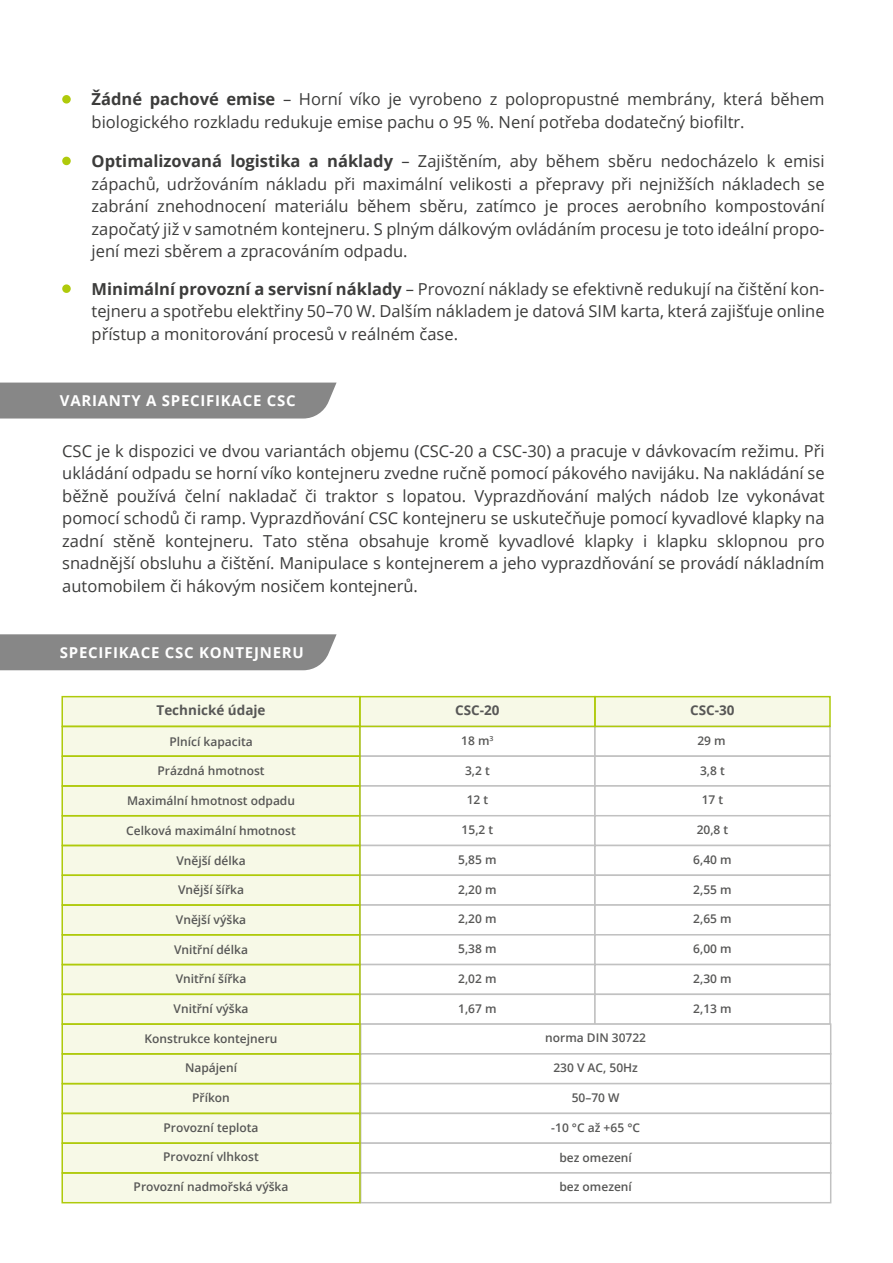
<style>
.page{position:relative;width:893px;height:1263px;background:#fff}
.page>*{position:absolute;margin:0;border:0;box-sizing:border-box;transform-origin:0 0}
.t1{font:16.5px/22.5px "Open Sans";color:#3c3c3b;text-align:justify}
.t2{font:700 15px "Open Sans";letter-spacing:.05em;color:#fff}
.t3{font:700 13.5px "Open Sans";color:#575756}
.t4{font:600 12px "Open Sans";color:#575756}
.s1{font-weight:700}
</style>
<div class="page">
<div style="left:359px;top:726px;width:237px;height:31px;background:#fff;border:2px solid #c1c1c1"></div>
<div style="left:359px;top:755px;width:237px;height:32px;background:#fff;border:2px solid #c1c1c1"></div>
<div style="left:359px;top:785px;width:237px;height:31px;background:#fff;border:2px solid #c1c1c1"></div>
<div style="left:359px;top:815px;width:237px;height:31px;background:#fff;border:2px solid #c1c1c1"></div>
<div style="left:359px;top:845px;width:237px;height:31px;background:#fff;border:2px solid #c1c1c1"></div>
<div style="left:359px;top:874px;width:237px;height:32px;background:#fff;border:2px solid #c1c1c1"></div>
<div style="left:359px;top:904px;width:237px;height:31px;background:#fff;border:2px solid #c1c1c1"></div>
<div style="left:359px;top:934px;width:237px;height:31px;background:#fff;border:2px solid #c1c1c1"></div>
<div style="left:359px;top:964px;width:237px;height:31px;background:#fff;border:2px solid #c1c1c1"></div>
<div style="left:359px;top:993px;width:237px;height:32px;background:#fff;border:2px solid #c1c1c1"></div>
<div style="left:594px;top:726px;width:237px;height:31px;background:#fff;border:2px solid #c1c1c1"></div>
<div style="left:594px;top:755px;width:237px;height:32px;background:#fff;border:2px solid #c1c1c1"></div>
<div style="left:594px;top:785px;width:237px;height:31px;background:#fff;border:2px solid #c1c1c1"></div>
<div style="left:594px;top:815px;width:237px;height:31px;background:#fff;border:2px solid #c1c1c1"></div>
<div style="left:594px;top:845px;width:237px;height:31px;background:#fff;border:2px solid #c1c1c1"></div>
<div style="left:594px;top:874px;width:237px;height:32px;background:#fff;border:2px solid #c1c1c1"></div>
<div style="left:594px;top:904px;width:237px;height:31px;background:#fff;border:2px solid #c1c1c1"></div>
<div style="left:594px;top:934px;width:237px;height:31px;background:#fff;border:2px solid #c1c1c1"></div>
<div style="left:594px;top:964px;width:237px;height:31px;background:#fff;border:2px solid #c1c1c1"></div>
<div style="left:594px;top:993px;width:237px;height:32px;background:#fff;border:2px solid #c1c1c1"></div>
<div style="left:360px;top:1023px;width:471px;height:31px;background:#fff;border:2px solid #c1c1c1"></div>
<div style="left:360px;top:1053px;width:471px;height:31px;background:#fff;border:2px solid #c1c1c1"></div>
<div style="left:360px;top:1083px;width:471px;height:31px;background:#fff;border:2px solid #c1c1c1"></div>
<div style="left:360px;top:1113px;width:471px;height:31px;background:#fff;border:2px solid #c1c1c1"></div>
<div style="left:360px;top:1142px;width:471px;height:32px;background:#fff;border:2px solid #c1c1c1"></div>
<div style="left:360px;top:1172px;width:471px;height:31px;background:#fff;border:2px solid #c1c1c1"></div>
<div style="left:62px;top:697px;width:298px;height:29px;background:#f7f9e7"></div>
<div style="left:61px;top:696px;width:300px;height:31px;border:2px solid #afca0b"></div>
<div style="left:62px;top:726px;width:298px;height:30px;background:#f7f9e7"></div>
<div style="left:61px;top:726px;width:300px;height:31px;border:2px solid #afca0b"></div>
<div style="left:62px;top:756px;width:298px;height:30px;background:#f7f9e7"></div>
<div style="left:61px;top:755px;width:300px;height:32px;border:2px solid #afca0b"></div>
<div style="left:62px;top:786px;width:298px;height:30px;background:#f7f9e7"></div>
<div style="left:61px;top:785px;width:300px;height:31px;border:2px solid #afca0b"></div>
<div style="left:62px;top:816px;width:298px;height:29px;background:#f7f9e7"></div>
<div style="left:61px;top:815px;width:300px;height:31px;border:2px solid #afca0b"></div>
<div style="left:62px;top:845px;width:298px;height:30px;background:#f7f9e7"></div>
<div style="left:61px;top:845px;width:300px;height:31px;border:2px solid #afca0b"></div>
<div style="left:62px;top:875px;width:298px;height:30px;background:#f7f9e7"></div>
<div style="left:61px;top:874px;width:300px;height:32px;border:2px solid #afca0b"></div>
<div style="left:62px;top:905px;width:298px;height:30px;background:#f7f9e7"></div>
<div style="left:61px;top:904px;width:300px;height:31px;border:2px solid #afca0b"></div>
<div style="left:62px;top:935px;width:298px;height:29px;background:#f7f9e7"></div>
<div style="left:61px;top:934px;width:300px;height:31px;border:2px solid #afca0b"></div>
<div style="left:62px;top:964px;width:298px;height:30px;background:#f7f9e7"></div>
<div style="left:61px;top:964px;width:300px;height:31px;border:2px solid #afca0b"></div>
<div style="left:62px;top:994px;width:298px;height:30px;background:#f7f9e7"></div>
<div style="left:61px;top:993px;width:300px;height:32px;border:2px solid #afca0b"></div>
<div style="left:62px;top:1024px;width:298px;height:30px;background:#f7f9e7"></div>
<div style="left:61px;top:1023px;width:300px;height:31px;border:2px solid #afca0b"></div>
<div style="left:62px;top:1054px;width:298px;height:30px;background:#f7f9e7"></div>
<div style="left:61px;top:1053px;width:300px;height:31px;border:2px solid #afca0b"></div>
<div style="left:62px;top:1084px;width:298px;height:29px;background:#f7f9e7"></div>
<div style="left:61px;top:1083px;width:300px;height:31px;border:2px solid #afca0b"></div>
<div style="left:62px;top:1113px;width:298px;height:30px;background:#f7f9e7"></div>
<div style="left:61px;top:1113px;width:300px;height:31px;border:2px solid #afca0b"></div>
<div style="left:62px;top:1143px;width:298px;height:30px;background:#f7f9e7"></div>
<div style="left:61px;top:1142px;width:300px;height:32px;border:2px solid #afca0b"></div>
<div style="left:360px;top:697px;width:235px;height:29px;background:#f7f9e7"></div>
<div style="left:359px;top:696px;width:237px;height:31px;border:2px solid #afca0b"></div>
<div style="left:62px;top:1173px;width:298px;height:30px;background:#f7f9e7"></div>
<div style="left:61px;top:1172px;width:300px;height:31px;border:2px solid #afca0b"></div>
<div style="left:595px;top:697px;width:235px;height:29px;background:#f7f9e7"></div>
<div style="left:594px;top:696px;width:237px;height:31px;border:2px solid #afca0b"></div>
<div style="left:0;top:383px;width:337px;height:35px;background:#878787"></div>
<div style="left:0;top:634px;width:337px;height:36px;background:#878787"></div>
<div style="left:62px;top:95px;width:9px;height:9px;background:#afca0b;border-radius:50%"></div>
<div style="left:62px;top:157px;width:9px;height:8px;background:#afca0b;border-radius:50%"></div>
<div style="left:62px;top:284px;width:9px;height:9px;background:#afca0b;border-radius:50%"></div>
<p class="t1" style="left:92px;top:88px;width:735px"><span class="s1">Žádné pachové emise</span> – Horní víko je vyrobeno z polopropustné membrány, která během biologického rozkladu redukuje emise pachu o 95 %. Není potřeba dodatečný biofiltr.</p>
<p class="t1" style="left:92px;top:149px;width:735px"><span class="s1">Optimalizovaná logistika a náklady</span> – Zajištěním, aby během sběru nedocházelo k emisi zápachů, udržováním nákladu při maximální velikosti a přepravy při nejnižších nákladech se zabrání znehodnocení materiálu během sběru, zatímco je proces aerobního kompostování započatý již v samotném kontejneru. S plným dálkovým ovládáním procesu je toto ideální propo&shy;jení mezi sběrem a zpracováním odpadu.</p>
<p class="t1" style="left:92px;top:277px;width:735px"><span class="s1">Minimální provozní a servisní náklady</span> – Provozní náklady se efektivně redukují na čištění kon&shy;tejneru a spotřebu elektřiny 50–70 W. Dalším nákladem je datová SIM karta, která zajišťuje online přístup a monitorování procesů v reálném čase.</p>
<p class="t2" style="left:60px;top:390px;width:237px">VARIANTY A SPECIFIKACE CSC</p>
<p class="t1" style="left:62px;top:439px;width:764px">CSC je k dispozici ve dvou variantách objemu (CSC-20 a CSC-30) a pracuje v dávkovacím režimu. Při ukládání odpadu se horní víko kontejneru zvedne ručně pomocí pákového navijáku. Na nakládání se běžně používá čelní nakladač či traktor s lopatou. Vyprazdňování malých nádob lze vykonávat pomocí schodů či ramp. Vyprazdňování CSC kontejneru se uskutečňuje pomocí kyvadlové klapky na zadní stěně kontejneru. Tato stěna obsahuje kromě kyvadlové klapky i klapku sklopnou pro snadnější obsluhu a čištění. Manipulace s kontejnerem a jeho vyprazdňování se provádí nákladním automobilem či hákovým nosičem kontejnerů.</p>
<p class="t2" style="left:60px;top:642px;width:245px">SPECIFIKACE CSC KONTEJNERU</p>
<p class="t3" style="left:157px;top:701px;width:111px">Technické údaje</p>
<p class="t3" style="left:455px;top:701px;width:46px">CSC-20</p>
<p class="t4" style="left:169px;top:733px;width:85px">Plnící kapacita</p>
<p class="t4" style="left:158px;top:763px;width:109px">Prázdná hmotnost</p>
<p class="t4" style="left:127px;top:792px;width:169px">Maximální hmotnost odpadu</p>
<p class="t4" style="left:126px;top:822px;width:171px">Celková maximální hmotnost</p>
<p class="t4" style="left:176px;top:852px;width:71px">Vnější délka</p>
<p class="t4" style="left:178px;top:882px;width:67px">Vnější šířka</p>
<p class="t4" style="left:176px;top:911px;width:72px">Vnější výška</p>
<p class="t4" style="left:174px;top:941px;width:75px">Vnitřní délka</p>
<p class="t4" style="left:176px;top:971px;width:72px">Vnitřní šířka</p>
<p class="t4" style="left:174px;top:1000px;width:76px">Vnitřní výška</p>
<p class="t4" style="left:145px;top:1030px;width:134px">Konstrukce kontejneru</p>
<p class="t4" style="left:185px;top:1060px;width:54px">Napájení</p>
<p class="t4" style="left:192px;top:1089px;width:39px">Příkon</p>
<p class="t4" style="left:164px;top:1119px;width:96px">Provozní teplota</p>
<p class="t4" style="left:163px;top:1149px;width:97px">Provozní vlhkost</p>
<p class="t4" style="left:134px;top:1179px;width:156px">Provozní nadmořská výška</p>
<p class="t4" style="left:461px;top:732px;width:34px">18 m<sup>3</sup></p>
<p class="t4" style="left:465px;top:762px;width:26px">3,2 t</p>
<p class="t4" style="left:467px;top:792px;width:23px">12 t</p>
<p class="t4" style="left:462px;top:821px;width:33px">15,2 t</p>
<p class="t4" style="left:458px;top:851px;width:40px">5,85 m</p>
<p class="t4" style="left:458px;top:881px;width:40px">2,20 m</p>
<p class="t4" style="left:458px;top:911px;width:40px">2,20 m</p>
<p class="t4" style="left:458px;top:940px;width:40px">5,38 m</p>
<p class="t4" style="left:458px;top:970px;width:40px">2,02 m</p>
<p class="t4" style="left:458px;top:1000px;width:40px">1,67 m</p>
<p class="t4" style="left:545px;top:1030px;width:102px">norma DIN 30722</p>
<p class="t4" style="left:553px;top:1059px;width:86px">230 V AC, 50Hz</p>
<p class="t4" style="left:572px;top:1089px;width:49px">50–70 W</p>
<p class="t4" style="left:551px;top:1119px;width:90px">-10 °C až +65 °C</p>
<p class="t4" style="left:559px;top:1149px;width:74px">bez omezení</p>
<p class="t4" style="left:559px;top:1179px;width:74px">bez omezení</p>
<p class="t3" style="left:690px;top:701px;width:46px">CSC-30</p>
<p class="t4" style="left:697px;top:732px;width:30px">29 m</p>
<p class="t4" style="left:700px;top:762px;width:26px">3,8 t</p>
<p class="t4" style="left:702px;top:792px;width:23px">17 t</p>
<p class="t4" style="left:697px;top:821px;width:33px">20,8 t</p>
<p class="t4" style="left:693px;top:851px;width:40px">6,40 m</p>
<p class="t4" style="left:693px;top:881px;width:40px">2,55 m</p>
<p class="t4" style="left:693px;top:911px;width:40px">2,65 m</p>
<p class="t4" style="left:693px;top:940px;width:40px">6,00 m</p>
<p class="t4" style="left:693px;top:970px;width:40px">2,30 m</p>
<p class="t4" style="left:693px;top:1000px;width:40px">2,13 m</p>
</div>
